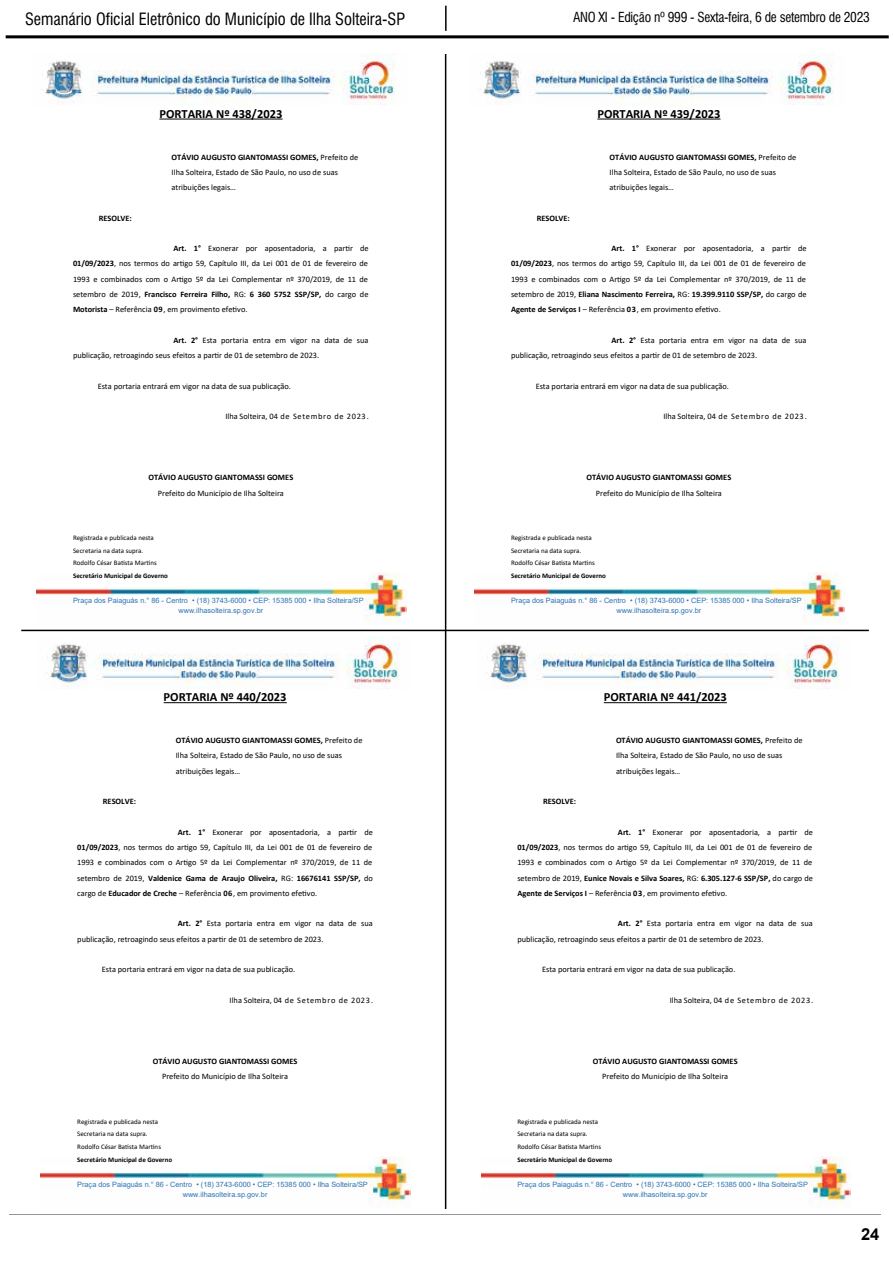
<style>
.page{position:relative;width:893px;height:1263px;background:#fff}
.page>*{position:absolute;margin:0;border:0;box-sizing:border-box;transform-origin:0 0}
.t1{font:16.5px "Swis 721 BT Condensed 2";color:#000}
.t2{font:700 16.5px "Arial";color:#000}
.t3{font:13.5px "Swis 721 BT Condensed 2";letter-spacing:-.02em;color:#000}
.t4{font:700 12.45px "Calibri";color:#000}
.t5{font:8.4px/15.3px "Calibri";color:#000}
.t6{font:700 8.4px "Calibri";color:#000}
.t7{font:8.4px "Calibri";letter-spacing:.075em;color:#000}
.t8{font:7.35px/9.6px "Arial";letter-spacing:-.005em;color:#2e74b5}
.t9{font:6.9px/12.8px "Calibri";color:#000}
.t10{font:700 6.9px "Calibri";color:#000}
.s1{font-weight:700}
.s2{font-weight:700;color:#00000a}
</style>
<div class="page">
<hr style="left:9px;top:1214px;width:872px;height:1px;background:#939597">
<hr style="left:6px;top:35px;width:883px;height:3px;background:#000">
<hr style="left:21px;top:630px;width:848px;height:1px;background:#000">
<hr style="left:445px;top:54px;width:1px;height:1155px;background:#000">
<hr style="left:445px;top:6px;width:2px;height:25px;background:#000">
<img style="left:43px;top:53px;width:352px;height:52px">
<img style="left:37px;top:573px;width:369px;height:52px">
<div style="left:73px;top:571px;width:296px;height:9px;background:#fff"></div>
<hr style="left:159px;top:119px;width:124px;height:1px;background:#000">
<img style="left:481px;top:53px;width:352px;height:52px">
<img style="left:475px;top:573px;width:369px;height:52px">
<div style="left:511px;top:571px;width:296px;height:9px;background:#fff"></div>
<hr style="left:597px;top:119px;width:123px;height:1px;background:#000">
<img style="left:50px;top:637px;width:349px;height:52px">
<img style="left:41px;top:1156px;width:369px;height:52px">
<div style="left:77px;top:1155px;width:296px;height:8px;background:#fff"></div>
<hr style="left:164px;top:702px;width:123px;height:1px;background:#000">
<img style="left:490px;top:637px;width:349px;height:52px">
<img style="left:481px;top:1156px;width:369px;height:52px">
<div style="left:517px;top:1155px;width:296px;height:8px;background:#fff"></div>
<hr style="left:604px;top:702px;width:123px;height:1px;background:#000">
<h1 class="t1" style="left:25px;top:9px;width:382px">Semanário Oficial Eletrônico do Município de Ilha Solteira-SP</h1>
<h2 class="t3" style="left:573px;top:9px;width:298px">ANO XI - Edição nº 999 - Sexta-feira, 6 de setembro de 2023</h2>
<h3 class="t4" style="left:159px;top:108px;width:124px">PORTARIA Nº 438/2023</h3>
<p class="t5" style="left:172px;top:150px;width:188px"><span class="s1">OTÁVIO AUGUSTO GIANTOMASSI GOMES,</span> Prefeito de<br>Ilha Solteira, Estado de São Paulo, no uso de suas atribuições legais…</p>
<p class="t6" style="left:99px;top:214px;width:35px">RESOLVE:</p>
<p class="t5" style="left:73px;top:241px;width:297px;text-align:justify;text-indent:101px"><span class="s1">Art. 1°</span> Exonerar por aposentadoria, a partir de <span class="s1">01/09/2023</span>, nos termos do artigo 59, Capítulo III, da Lei 001 de 01 de fevereiro de 1993 e combinados com o Artigo 5º da Lei Complementar nº 370/2019, de 11 de setembro de 2019, <span class="s1">Francisco Ferreira Filho,</span> RG: <span class="s1">6 360 5752 SSP/SP,</span> do cargo de <span class="s1">Motorista</span> – Referência <span class="s2">09</span>, em provimento efetivo.</p>
<p class="t5" style="left:73px;top:333px;width:297px;text-indent:101px"><span class="s1">Art. 2°</span> Esta portaria entra em vigor na data de sua publicação, retroagindo seus efeitos a partir de 01 de setembro de 2023.</p>
<p class="t5" style="left:98px;top:379px;width:195px">Esta portaria entrará em vigor na data de sua publicação.</p>
<p class="t7" style="left:225px;top:413px;width:145px">Ilha Solteira, 04 de Setembro de 2023.</p>
<p class="t6" style="left:148px;top:473px;width:146px">OTÁVIO AUGUSTO GIANTOMASSI GOMES</p>
<p class="t5" style="left:158px;top:486px;width:128px">Prefeito do Município de Ilha Solteira</p>
<p class="t9" style="left:73px;top:532px;width:85px">Registrada e publicada nesta<br>Secretaria na data supra.<br>Rodolfo César Batista Martins</p>
<p class="t10" style="left:73px;top:572px;width:96px">Secretário Municipal de Governo</p>
<p class="t8" style="left:179px;top:596px;width:187px;text-indent:-105px">Praça dos Paiaguás n.° 86 - Centro • (18) 3743-6000 • CEP: 15385 000 • Ilha Solteira/SP www.ilhasolteira.sp.gov.br</p>
<h3 class="t4" style="left:164px;top:691px;width:124px">PORTARIA Nº 440/2023</h3>
<p class="t5" style="left:176px;top:733px;width:188px"><span class="s1">OTÁVIO AUGUSTO GIANTOMASSI GOMES,</span> Prefeito de<br>Ilha Solteira, Estado de São Paulo, no uso de suas atribuições legais…</p>
<p class="t6" style="left:103px;top:797px;width:35px">RESOLVE:</p>
<p class="t5" style="left:77px;top:825px;width:297px;text-align:justify;text-indent:101px"><span class="s1">Art. 1°</span> Exonerar por aposentadoria, a partir de <span class="s1">01/09/2023</span>, nos termos do artigo 59, Capítulo III, da Lei 001 de 01 de fevereiro de 1993 e combinados com o Artigo 5º da Lei Complementar nº 370/2019, de 11 de setembro de 2019, <span class="s1">Valdenice Gama de Araujo Oliveira,</span> RG: <span class="s1">16676141 SSP/SP,</span> do cargo de <span class="s1">Educador de Creche</span> – Referência <span class="s2">06</span>, em provimento efetivo.</p>
<p class="t5" style="left:77px;top:917px;width:297px;text-indent:101px"><span class="s1">Art. 2°</span> Esta portaria entra em vigor na data de sua publicação, retroagindo seus efeitos a partir de 01 de setembro de 2023.</p>
<p class="t5" style="left:102px;top:962px;width:195px">Esta portaria entrará em vigor na data de sua publicação.</p>
<p class="t7" style="left:230px;top:997px;width:145px">Ilha Solteira, 04 de Setembro de 2023.</p>
<p class="t6" style="left:153px;top:1057px;width:146px">OTÁVIO AUGUSTO GIANTOMASSI GOMES</p>
<p class="t5" style="left:162px;top:1069px;width:128px">Prefeito do Município de Ilha Solteira</p>
<p class="t9" style="left:77px;top:1115px;width:85px">Registrada e publicada nesta<br>Secretaria na data supra.<br>Rodolfo César Batista Martins</p>
<p class="t10" style="left:77px;top:1156px;width:96px">Secretário Municipal de Governo</p>
<p class="t8" style="left:183px;top:1180px;width:187px;text-indent:-105px">Praça dos Paiaguás n.° 86 - Centro • (18) 3743-6000 • CEP: 15385 000 • Ilha Solteira/SP www.ilhasolteira.sp.gov.br</p>
<h3 class="t4" style="left:597px;top:108px;width:124px">PORTARIA Nº 439/2023</h3>
<p class="t5" style="left:610px;top:150px;width:188px"><span class="s1">OTÁVIO AUGUSTO GIANTOMASSI GOMES,</span> Prefeito de<br>Ilha Solteira, Estado de São Paulo, no uso de suas atribuições legais…</p>
<p class="t6" style="left:537px;top:214px;width:35px">RESOLVE:</p>
<p class="t5" style="left:511px;top:241px;width:297px;text-align:justify;text-indent:101px"><span class="s1">Art. 1°</span> Exonerar por aposentadoria, a partir de <span class="s1">01/09/2023</span>, nos termos do artigo 59, Capítulo III, da Lei 001 de 01 de fevereiro de 1993 e combinados com o Artigo 5º da Lei Complementar nº 370/2019, de 11 de setembro de 2019, <span class="s1">Eliana Nascimento Ferreira,</span> RG: <span class="s1">19.399.9110 SSP/SP,</span> do cargo de <span class="s1">Agente de Serviços I</span> – Referência <span class="s2">03</span>, em provimento efetivo.</p>
<p class="t5" style="left:511px;top:333px;width:297px;text-indent:101px"><span class="s1">Art. 2°</span> Esta portaria entra em vigor na data de sua publicação, retroagindo seus efeitos a partir de 01 de setembro de 2023.</p>
<p class="t5" style="left:536px;top:379px;width:195px">Esta portaria entrará em vigor na data de sua publicação.</p>
<p class="t7" style="left:663px;top:413px;width:145px">Ilha Solteira, 04 de Setembro de 2023.</p>
<p class="t6" style="left:586px;top:473px;width:146px">OTÁVIO AUGUSTO GIANTOMASSI GOMES</p>
<p class="t5" style="left:596px;top:486px;width:128px">Prefeito do Município de Ilha Solteira</p>
<p class="t9" style="left:511px;top:532px;width:85px">Registrada e publicada nesta<br>Secretaria na data supra.<br>Rodolfo César Batista Martins</p>
<p class="t10" style="left:511px;top:572px;width:96px">Secretário Municipal de Governo</p>
<p class="t8" style="left:616px;top:596px;width:187px;text-indent:-105px">Praça dos Paiaguás n.° 86 - Centro • (18) 3743-6000 • CEP: 15385 000 • Ilha Solteira/SP www.ilhasolteira.sp.gov.br</p>
<h3 class="t4" style="left:604px;top:691px;width:124px">PORTARIA Nº 441/2023</h3>
<p class="t5" style="left:616px;top:733px;width:188px"><span class="s1">OTÁVIO AUGUSTO GIANTOMASSI GOMES,</span> Prefeito de<br>Ilha Solteira, Estado de São Paulo, no uso de suas atribuições legais…</p>
<p class="t6" style="left:543px;top:797px;width:35px">RESOLVE:</p>
<p class="t5" style="left:517px;top:825px;width:297px;text-align:justify;text-indent:101px"><span class="s1">Art. 1°</span> Exonerar por aposentadoria, a partir de <span class="s1">01/09/2023</span>, nos termos do artigo 59, Capítulo III, da Lei 001 de 01 de fevereiro de 1993 e combinados com o Artigo 5º da Lei Complementar nº 370/2019, de 11 de setembro de 2019, <span class="s1">Eunice Novais e Silva Soares,</span> RG: <span class="s1">6.305.127-6 SSP/SP,</span> do cargo de <span class="s1">Agente de Serviços I</span> – Referência <span class="s2">03</span>, em provimento efetivo.</p>
<p class="t5" style="left:517px;top:917px;width:297px;text-indent:101px"><span class="s1">Art. 2°</span> Esta portaria entra em vigor na data de sua publicação, retroagindo seus efeitos a partir de 01 de setembro de 2023.</p>
<p class="t5" style="left:542px;top:962px;width:195px">Esta portaria entrará em vigor na data de sua publicação.</p>
<p class="t7" style="left:670px;top:997px;width:145px">Ilha Solteira, 04 de Setembro de 2023.</p>
<p class="t6" style="left:593px;top:1057px;width:146px">OTÁVIO AUGUSTO GIANTOMASSI GOMES</p>
<p class="t5" style="left:602px;top:1069px;width:128px">Prefeito do Município de Ilha Solteira</p>
<p class="t9" style="left:517px;top:1115px;width:85px">Registrada e publicada nesta<br>Secretaria na data supra.<br>Rodolfo César Batista Martins</p>
<p class="t10" style="left:517px;top:1156px;width:96px">Secretário Municipal de Governo</p>
<p class="t8" style="left:623px;top:1180px;width:187px;text-indent:-105px">Praça dos Paiaguás n.° 86 - Centro • (18) 3743-6000 • CEP: 15385 000 • Ilha Solteira/SP www.ilhasolteira.sp.gov.br</p>
<h1 class="t2" style="left:861px;top:1222px;width:20px">24</h1>
</div>
